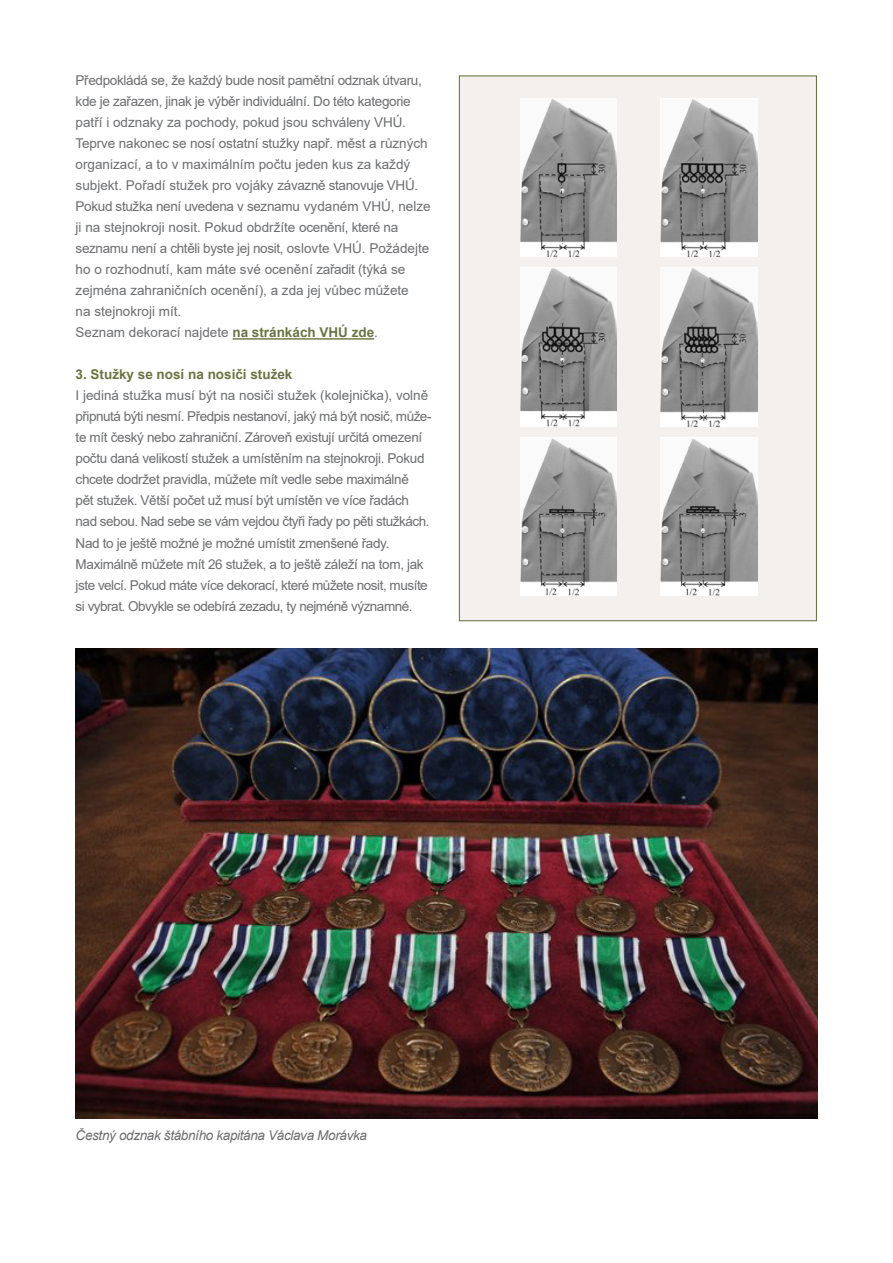
<style>
.page{position:relative;width:893px;height:1263px;background:#fff}
.page>*{position:absolute;margin:0;border:0;box-sizing:border-box;transform-origin:0 0}
.Body_Text{font:13.5px/21px "Arial";letter-spacing:-.025em;color:#6c6d70}
.Body_Text-2{font:13.5px/21px "Arial";color:#6c6d70}
.Body_Text-3{font:italic 13.5px "Arial";letter-spacing:-.025em;color:#6c6d70}
.Body_Text-4{font:700 13.5px "Arial";color:#6a7443}
.s1{font-weight:700;color:#6a7443}
</style>
<div class="page">
<hr style="left:232px;top:338px;width:142px;height:2px;background:#6a7443">
<div style="left:459px;top:76px;width:358px;height:545px;background:#f3f0ed;border:1px solid #5f6d39"></div>
<img style="left:520px;top:98px;width:96px;height:158px">
<img style="left:661px;top:98px;width:96px;height:158px">
<img style="left:520px;top:268px;width:96px;height:158px">
<img style="left:661px;top:268px;width:96px;height:158px">
<img style="left:520px;top:437px;width:96px;height:159px">
<img style="left:661px;top:437px;width:96px;height:159px">
<img style="left:76px;top:648px;width:741px;height:470px">
<p class="Body_Text" style="left:76px;top:70px;width:348px">Předpokládá se, že každý bude nosit pamětní odznak útvaru, kde je zařazen, jinak je výběr individuální. Do této kategorie</p>
<p class="Body_Text-2" style="left:76px;top:112px;width:357px">patří i odznaky za pochody, pokud jsou schváleny VHÚ.<br>Teprve nakonec se nosí ostatní stužky např. měst a různých organizací, a to v maximálním počtu jeden kus za každý subjekt. Pořadí stužek pro vojáky závazně stanovuje VHÚ.<br>Pokud stužka není uvedena v seznamu vydaném VHÚ, nelze ji na stejnokroji nosit. Pokud obdržíte ocenění, které na seznamu není a chtěli byste jej nosit, oslovte VHÚ. Požádejte ho o rozhodnutí, kam máte své ocenění zařadit (týká se zejména zahraničních ocenění), a zda jej vůbec můžete<br>na stejnokroji mít.</p>
<p class="Body_Text-2" style="left:76px;top:322px;width:304px">Seznam dekorací najdete <span class="s1">na stránkách VHÚ zde</span>.</p>
<p class="Body_Text-4" style="left:76px;top:365px;width:218px">3. Stužky se nosí na nosiči stužek</p>
<p class="Body_Text" style="left:76px;top:385px;width:357px">I jediná stužka musí být na nosiči stužek (kolejnička), volně připnutá býti nesmí. Předpis nestanoví, jaký má být nosič, může&shy;te mít český nebo zahraniční. Zároveň existují určitá omezení počtu daná velikostí stužek a umístěním na stejnokroji. Pokud chcete dodržet pravidla, můžete mít vedle sebe maximálně<br>pět stužek. Větší počet už musí být umístěn ve více řadách nad sebou. Nad sebe se vám vejdou čtyři řady po pěti stužkách.<br>Nad to je ještě možné je možné umístit zmenšené řady.<br>Maximálně můžete mít 26 stužek, a to ještě záleží na tom, jak jste velcí. Pokud máte více dekorací, které můžete nosit, musíte si vybrat. Obvykle se odebírá zezadu, ty nejméně významné.</p>
<p class="Body_Text-3" style="left:76px;top:1127px;width:293px">Čestný odznak štábního kapitána Václava Morávka</p>
</div>
